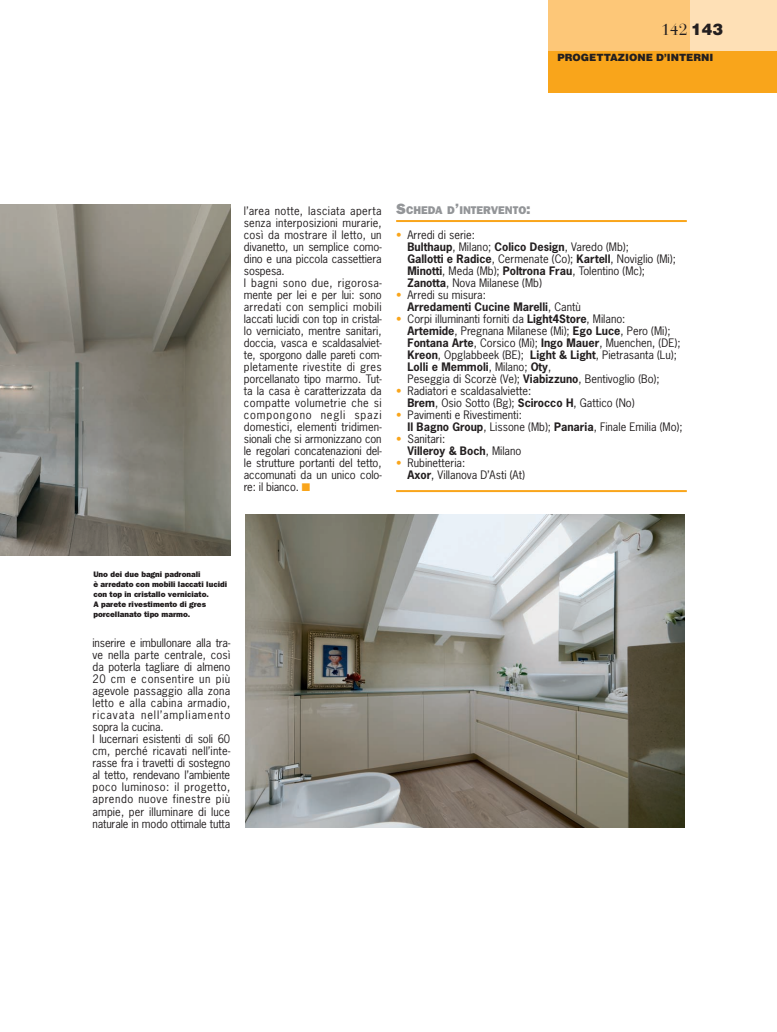
<style>
.page{position:relative;width:777px;height:1032px;background:#fff}
.page>*{position:absolute;margin:0;border:0;box-sizing:border-box;transform-origin:0 0}
.t1{font:16px "Bauer Bodoni";color:#231f20}
.t2{font:800 11.2px "Franklin Gothic";color:#939598}
.t3{font:11px/12px "News Gothic";color:#231f20}
.t4{font:700 11px/12px "News Gothic";color:#231f20}
.t5{font:900 10px "Helvetica";color:#231f20}
.t6{font:800 8px/10px "Franklin Gothic";color:#231f20}
.s1{font-family:"Helvetica";font-weight:900}
.s2{color:#f9a51b}
.s3{font-size:15px}
.s4{font-weight:700}
.s5{font-weight:400;color:#f9a51b}
.s6{font-weight:400}
</style>
<div class="page">
<div style="left:688px;top:0;width:89px;height:54px;background:#fee0b6"></div>
<div style="left:548px;top:0;width:141px;height:54px;background:#fdc778"></div>
<div style="left:548px;top:51px;width:229px;height:41px;background:#f9a51b"></div>
<hr style="left:396px;top:490px;width:291px;height:2px;background:#f9a51b">
<hr style="left:396px;top:220px;width:291px;height:2px;background:#f9a51b">
<img style="left:0;top:204px;width:231px;height:352px">
<img style="left:245px;top:514px;width:439px;height:314px">
<h1 class="t1" style="left:661px;top:23px;width:64px">142 <span class="s1">143</span></h1>
<p class="t5" style="left:557px;top:54px;width:157px">PROGETTAZIONE D’INTERNI</p>
<p class="t3" style="left:244px;top:206px;width:139px">l’area notte, lasciata aperta senza interposizioni murarie, così da mostrare il letto, un divanetto, un semplice como&shy;dino e una piccola cassettiera sospesa.<br>I bagni sono due, rigorosa&shy;mente per lei e per lui: sono arredati con semplici mobili laccati lucidi con top in cristal&shy;lo verniciato, mentre sanitari, doccia, vasca e scaldasalviet&shy;te, sporgono dalle pareti com&shy;pletamente rivestite di gres porcellanato tipo marmo. Tut&shy;ta la casa è caratterizzata da compatte volumetrie che si compongono negli spazi domestici, elementi tridimen&shy;sionali che si armonizzano con le regolari concatenazioni del&shy;le strutture portanti del tetto, accomunati da un unico colo&shy;re: il bianco. <span class="s2">■</span></p>
<p class="t2" style="left:396px;top:207px;width:136px"><span class="s3">S</span>CHEDA D<span class="s3">’</span>INTERVENTO<span class="s3">:</span></p>
<p class="t3" style="left:407px;top:230px;width:270px;text-indent:-11px"><span class="s2">•</span> Arredi di serie:<br><span class="s4">Bulthaup</span>, Milano; <span class="s4">Colico Design</span>, Varedo (Mb);<br><span class="s4">Gallotti e Radice</span>, Cermenate (Co); <span class="s4">Kartell</span>, Noviglio (Mi); <span class="s4">Minotti</span>, Meda (Mb); <span class="s4">Poltrona Frau</span>, Tolentino (Mc); <span class="s4">Zanotta</span>, Nova Milanese (Mb)</p>
<p class="t4" style="left:407px;top:290px;width:175px;text-indent:-11px"><span class="s5">•</span> <span class="s6">Arredi su misura:<br></span>Arredamenti Cucine Marelli<span class="s6">, Cantù</span></p>
<p class="t3" style="left:407px;top:314px;width:274px;text-indent:-11px"><span class="s2">•</span> Corpi illuminanti forniti da <span class="s4">Light4Store</span>, Milano:<br><span class="s4">Artemide</span>, Pregnana Milanese (Mi); <span class="s4">Ego Luce</span>, Pero (Mi); <span class="s4">Fontana Arte</span>, Corsico (Mi); <span class="s4">Ingo Mauer</span>, Muenchen, (DE); <span class="s4">Kreon</span>, Opglabbeek (BE); <span class="s4">Light &amp; Light</span>, Pietrasanta (Lu); <span class="s4">Lolli e Memmoli</span>, Milano; <span class="s4">Oty</span>,<br>Peseggia di Scorzè (Ve); <span class="s4">Viabizzuno</span>, Bentivoglio (Bo);</p>
<p class="t3" style="left:407px;top:386px;width:229px;text-indent:-11px"><span class="s2">•</span> Radiatori e scaldasalviette:<br><span class="s4">Brem</span>, Osio Sotto (Bg); <span class="s4">Scirocco H</span>, Gattico (No)</p>
<p class="t3" style="left:407px;top:410px;width:277px;text-indent:-11px"><span class="s2">•</span> Pavimenti e Rivestimenti:<br><span class="s4">Il Bagno Group</span>, Lissone (Mb); <span class="s4">Panaria</span>, Finale Emilia (Mo);</p>
<p class="t3" style="left:407px;top:434px;width:115px;text-indent:-11px"><span class="s2">•</span> Sanitari:<br><span class="s4">Villeroy &amp; Boch</span>, Milano</p>
<p class="t3" style="left:407px;top:458px;width:119px;text-indent:-11px"><span class="s2">•</span> Rubinetteria:<br><span class="s4">Axor</span>, Villanova D’Asti (At)</p>
<p class="t6" style="left:93px;top:570px;width:135px">Uno dei due bagni padronali<br>è arredato con mobili laccati lucidi con top in cristallo verniciato.<br>A parete rivestimento di gres porcellanato tipo marmo.</p>
<p class="t3" style="left:92px;top:638px;width:139px">inserire e imbullonare alla tra&shy;ve nella parte centrale, così da poterla tagliare di almeno<br>20 cm e consentire un più agevole passaggio alla zona letto e alla cabina armadio, ricavata nell’ampliamento sopra la cucina.<br>I lucernari esistenti di soli 60 cm, perché ricavati nell’inte&shy;rasse fra i travetti di sostegno al tetto, rendevano l’ambiente poco luminoso: il progetto, aprendo nuove finestre più ampie, per illuminare di luce naturale in modo ottimale tutta</p>
</div>
